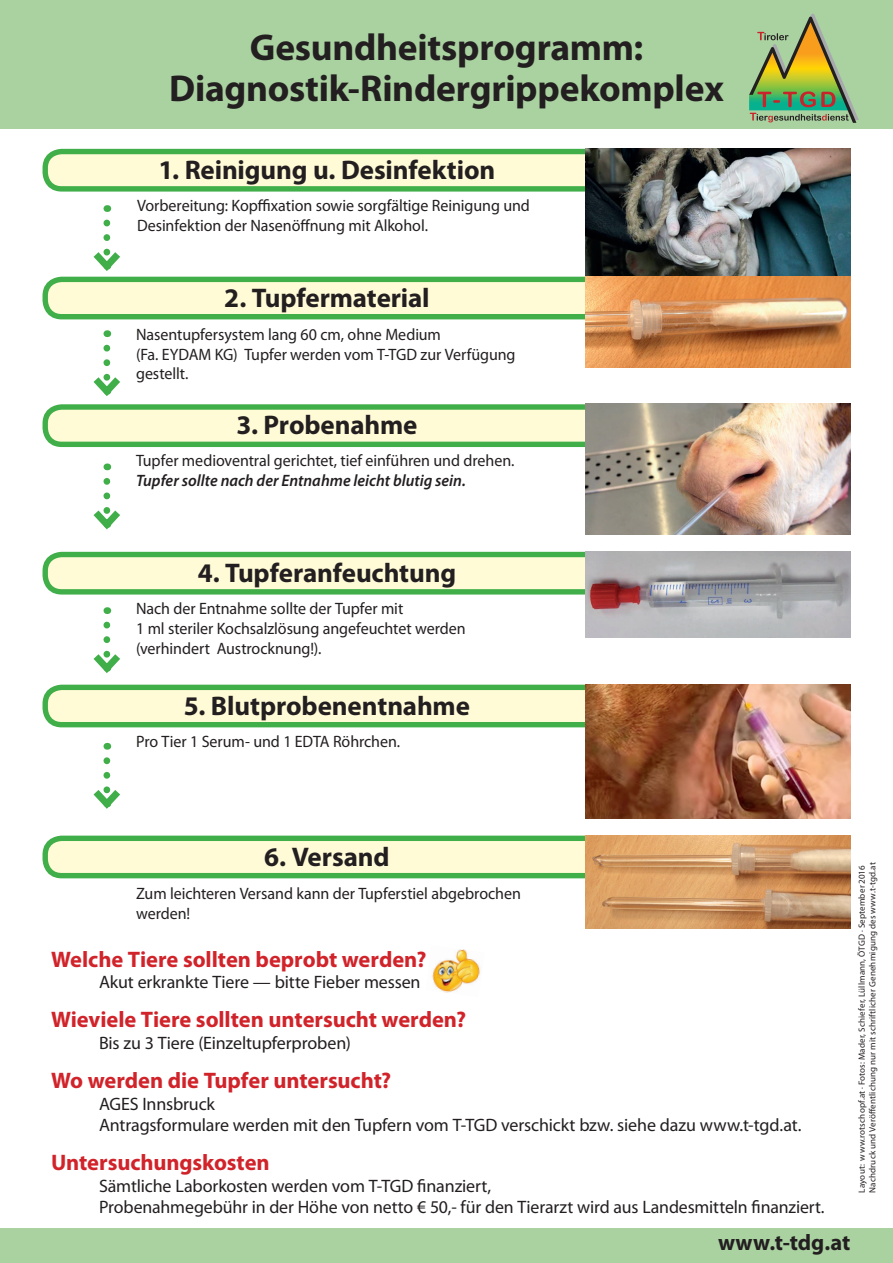
<style>
.page{position:relative;width:893px;height:1263px;background:#fff}
.page>*{position:absolute;margin:0;border:0;box-sizing:border-box;transform-origin:0 0}
.t1{font:700 37.5px "Myriad Pro";letter-spacing:-.005em;color:#231f20}
.t2{font:700 27px "Myriad Pro";letter-spacing:-.005em;color:#231f20}
.t3{font:700 22.5px "Myriad Pro";letter-spacing:-.005em;color:#d1232a}
.t4{font:700 22.5px "Myriad Pro";letter-spacing:-.005em;color:#231f20}
.t5{font:18px "Myriad Pro";letter-spacing:-.005em;color:#231f20}
.t6{font:16.5px/19.8px "Myriad Pro";letter-spacing:-.005em;color:#231f20}
.t7{font:italic 600 16.5px "Myriad Pro";color:#231f20}
.t8{font:9px "Myriad Pro";letter-spacing:.015em;color:#231f20}
</style>
<div class="page">
<img style="left:432px;top:949px;width:48px;height:44px">
<div style="left:0;top:0;width:893px;height:129px;background:#aad2a1"></div>
<div style="left:45px;top:152px;width:564px;height:37px;background:#fffbd6;border-radius:17px"></div>
<div style="left:43px;top:149px;width:569px;height:43px;border:5px solid #40ae49;border-radius:17px"></div>
<div style="left:45px;top:279px;width:564px;height:38px;background:#fffbd6;border-radius:17px"></div>
<div style="left:43px;top:277px;width:569px;height:42px;border:5px solid #40ae49;border-radius:17px"></div>
<div style="left:45px;top:407px;width:564px;height:37px;background:#fffbd6;border-radius:17px"></div>
<div style="left:43px;top:404px;width:569px;height:43px;border:5px solid #40ae49;border-radius:17px"></div>
<div style="left:45px;top:554px;width:564px;height:38px;background:#fffbd6;border-radius:17px"></div>
<div style="left:43px;top:552px;width:569px;height:42px;border:5px solid #40ae49;border-radius:17px"></div>
<div style="left:45px;top:687px;width:564px;height:38px;background:#fffbd6;border-radius:17px"></div>
<div style="left:43px;top:685px;width:569px;height:42px;border:5px solid #40ae49;border-radius:17px"></div>
<div style="left:45px;top:838px;width:564px;height:38px;background:#fffbd6;border-radius:17px"></div>
<div style="left:43px;top:836px;width:569px;height:42px;border:5px solid #40ae49;border-radius:17px"></div>
<svg style="left:93px;top:223px;width:27px;height:48px"></svg>
<svg style="left:93px;top:348px;width:27px;height:48px"></svg>
<svg style="left:93px;top:481px;width:27px;height:49px"></svg>
<svg style="left:93px;top:625px;width:27px;height:48px"></svg>
<svg style="left:93px;top:761px;width:27px;height:48px"></svg>
<img style="left:585px;top:149px;width:265px;height:127px">
<img style="left:585px;top:276px;width:265px;height:92px">
<img style="left:585px;top:404px;width:265px;height:131px">
<img style="left:585px;top:552px;width:265px;height:86px">
<img style="left:585px;top:685px;width:265px;height:134px">
<img style="left:585px;top:836px;width:265px;height:92px">
<div style="left:0;top:1229px;width:893px;height:34px;background:#aad2a1"></div>
<svg style="left:749px;top:14px;width:110px;height:109px"></svg>
<p class="t1" style="left:250px;top:23px;width:395px">Gesundheitsprogramm:</p>
<p class="t1" style="left:169px;top:64px;width:556px">Diagnostik-Rindergrippekomplex</p>
<p class="t2" style="left:159px;top:152px;width:338px">1. Reinigung u. Desinfektion</p>
<p class="t6" style="left:137px;top:195px;width:394px">Vorbereitung: Kopffixation sowie sorgfältige Reinigung und<br>Desinfektion der Nasenöffnung mit Alkohol.</p>
<p class="t2" style="left:224px;top:280px;width:207px">2. Tupfermaterial</p>
<p class="t6" style="left:136px;top:324px;width:381px">Nasentupfersystem lang 60 cm, ohne Medium<br>(Fa. EYDAM KG) Tupfer werden vom T-TGD zur Verfügung gestellt.</p>
<p class="t2" style="left:236px;top:408px;width:183px">3. Probenahme</p>
<p class="t6" style="left:136px;top:451px;width:380px">Tupfer medioventral gerichtet, tief einführen und drehen.</p>
<p class="t7" style="left:136px;top:470px;width:331px">Tupfer sollte nach der Entnahme leicht blutig sein.</p>
<p class="t2" style="left:198px;top:555px;width:260px">4. Tupferanfeuchtung</p>
<p class="t6" style="left:136px;top:598px;width:269px">Nach der Entnahme sollte der Tupfer mit</p>
<p class="t6" style="left:136px;top:618px;width:331px">1 ml steriler Kochsalzlösung angefeuchtet werden</p>
<p class="t6" style="left:136px;top:638px;width:187px">(verhindert Austrocknung!).</p>
<p class="t2" style="left:184px;top:688px;width:288px">5. Blutprobenentnahme</p>
<p class="t6" style="left:136px;top:731px;width:266px">Pro Tier 1 Serum- und 1 EDTA Röhrchen.</p>
<p class="t2" style="left:264px;top:839px;width:127px">6. Versand</p>
<p class="t6" style="left:136px;top:883px;width:386px">Zum leichteren Versand kann der Tupferstiel abgebrochen werden!</p>
<p class="t3" style="left:51px;top:944px;width:377px">Welche Tiere sollten beprobt werden?</p>
<p class="t5" style="left:99px;top:971px;width:323px">Akut erkrankte Tiere — bitte Fieber messen</p>
<p class="t3" style="left:51px;top:1005px;width:417px">Wieviele Tiere sollten untersucht werden?</p>
<p class="t5" style="left:99px;top:1032px;width:253px">Bis zu 3 Tiere (Einzeltupferproben)</p>
<p class="t3" style="left:51px;top:1066px;width:342px">Wo werden die Tupfer untersucht?</p>
<p class="t5" style="left:99px;top:1092px;width:117px">AGES Innsbruck</p>
<p class="t5" style="left:99px;top:1114px;width:704px">Antragsformulare werden mit den Tupfern vom T-TGD verschickt bzw. siehe dazu www.t-tgd.at.</p>
<p class="t3" style="left:51px;top:1148px;width:220px">Untersuchungskosten</p>
<p class="t5" style="left:99px;top:1175px;width:394px">Sämtliche Laborkosten werden vom T-TGD finanziert,</p>
<p class="t5" style="left:99px;top:1196px;width:727px">Probenahmegebühr in der Höhe von netto € 50,- für den Tierarzt wird aus Landesmitteln finanziert.</p>
<p class="t8" style="left:856px;top:1193px;width:329px;rotate:-90deg">Layout: www.rotschopf.at · Fotos: Mader, Schiefer, Lüllmann, ÖTGD · September 2016</p>
<p class="t8" style="left:867px;top:1193px;width:332px;rotate:-90deg">Nachdruck und Veröffentlichung nur mit schriftlicher Genehmigung des www.t-tgd.at</p>
<p class="t4" style="left:718px;top:1228px;width:134px">www.t-tdg.at</p>
</div>
